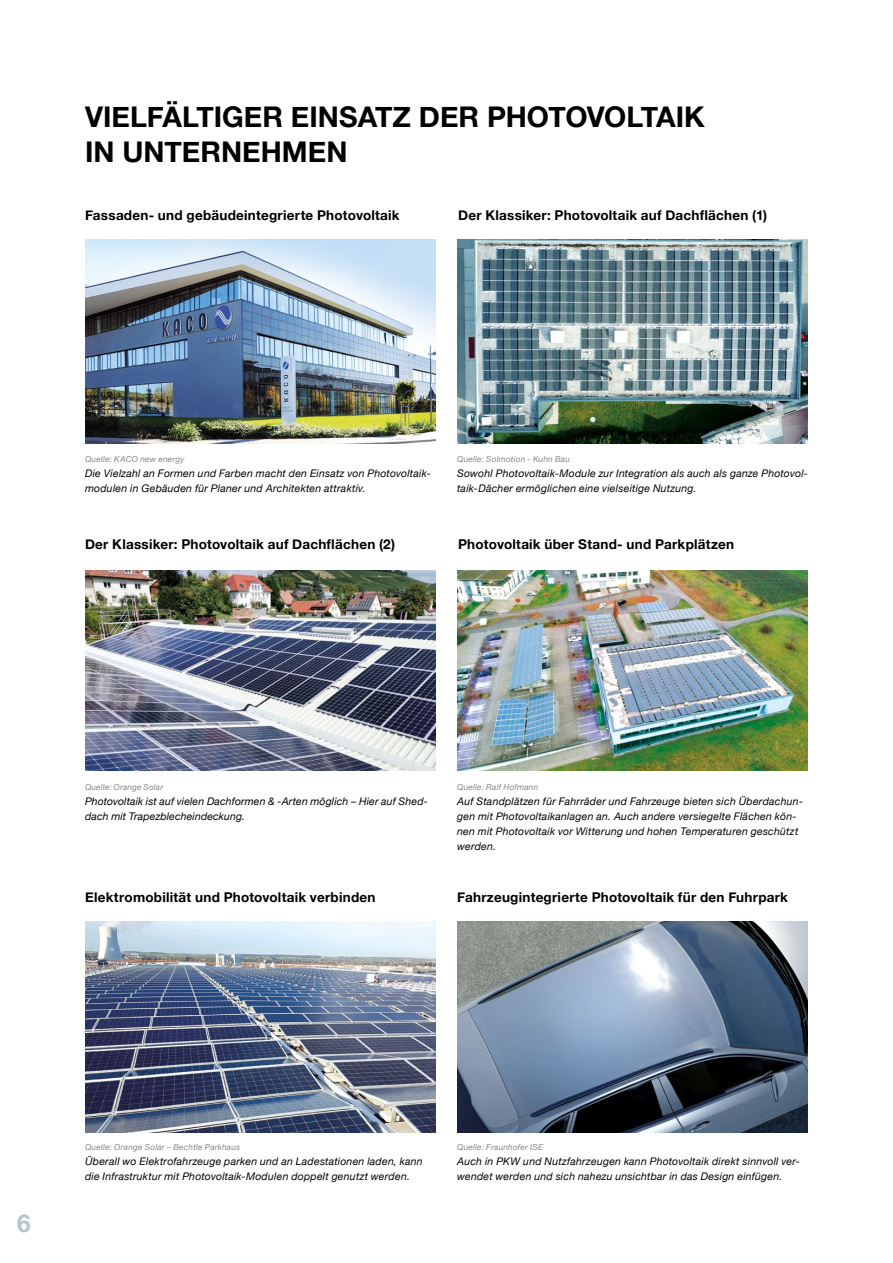
<style>
.page{position:relative;width:893px;height:1263px;background:#fff}
.page>*{position:absolute;margin:0;border:0;box-sizing:border-box;transform-origin:0 0}
.t1{font:700 28.5px/34.2px "Helvetica Neue";color:#000}
.t2{font:700 24.45px "Helvetica Neue";color:#b3c6ca}
.t3{font:700 13.5px "Helvetica Neue";letter-spacing:.015em;color:#000}
.t4{font:italic 10.5px/15px "Helvetica Neue";letter-spacing:.02em;color:#000}
.t5{font:italic 8.25px "Helvetica Neue";letter-spacing:.025em;color:#878787}
</style>
<div class="page">
<img style="left:85px;top:239px;width:351px;height:204px">
<img style="left:85px;top:922px;width:351px;height:210px">
<img style="left:457px;top:922px;width:351px;height:210px">
<img style="left:85px;top:571px;width:351px;height:200px">
<img style="left:457px;top:571px;width:351px;height:200px">
<img style="left:457px;top:239px;width:351px;height:204px">
<h1 class="t1" style="left:85px;top:101px;width:621px">VIELFÄLTIGER EINSATZ DER PHOTOVOLTAIK<br>IN UNTERNEHMEN</h1>
<p class="t3" style="left:85px;top:205px;width:316px">Fassaden- und gebäudeintegrierte Photovoltaik</p>
<p class="t3" style="left:458px;top:205px;width:310px">Der Klassiker: Photovoltaik auf Dachflächen (1)</p>
<p class="t5" style="left:85px;top:453px;width:101px">Quelle: KACO new energy</p>
<p class="t4" style="left:85px;top:466px;width:347px">Die Vielzahl an Formen und Farben macht den Einsatz von Photovoltaik&shy;modulen in Gebäuden für Planer und Architekten attraktiv.</p>
<p class="t3" style="left:85px;top:534px;width:311px">Der Klassiker: Photovoltaik auf Dachflächen (2)</p>
<p class="t5" style="left:457px;top:453px;width:114px">Quelle: Solmotion - Kuhn Bau</p>
<p class="t4" style="left:457px;top:466px;width:352px">Sowohl Photovoltaik-Module zur Integration als auch als ganze Photovol&shy;taik-Dächer ermöglichen eine vielseitige Nutzung.</p>
<p class="t3" style="left:458px;top:534px;width:278px">Photovoltaik über Stand- und Parkplätzen</p>
<p class="t5" style="left:85px;top:781px;width:80px">Quelle: Orange Solar</p>
<p class="t4" style="left:85px;top:795px;width:344px">Photovoltaik ist auf vielen Dachformen &amp; -Arten möglich – Hier auf Shed&shy;dach mit Trapezblecheindeckung.</p>
<p class="t3" style="left:85px;top:887px;width:292px">Elektromobilität und Photovoltaik verbinden</p>
<p class="t5" style="left:457px;top:781px;width:83px">Quelle: Ralf Hofmann</p>
<p class="t4" style="left:457px;top:795px;width:347px">Auf Standplätzen für Fahrräder und Fahrzeuge bieten sich Überdachun&shy;gen mit Photovoltaikanlagen an. Auch andere versiegelte Flächen kön&shy;nen mit Photovoltaik vor Witterung und hohen Temperaturen geschützt werden.</p>
<p class="t3" style="left:457px;top:887px;width:332px">Fahrzeugintegrierte Photovoltaik für den Fuhrpark</p>
<h2 class="t2" style="left:17px;top:1204px;width:15px">6</h2>
<p class="t5" style="left:85px;top:1141px;width:157px">Quelle: Orange Solar – Bechtle Parkhaus</p>
<p class="t4" style="left:85px;top:1154px;width:339px">Überall wo Elektrofahrzeuge parken und an Ladestationen laden, kann die Infrastruktur mit Photovoltaik-Modulen doppelt genutzt werden.</p>
<p class="t5" style="left:457px;top:1141px;width:88px">Quelle: Fraunhofer ISE</p>
<p class="t4" style="left:457px;top:1154px;width:344px">Auch in PKW und Nutzfahrzeugen kann Photovoltaik direkt sinnvoll ver&shy;wendet werden und sich nahezu unsichtbar in das Design einfügen.</p>
</div>
